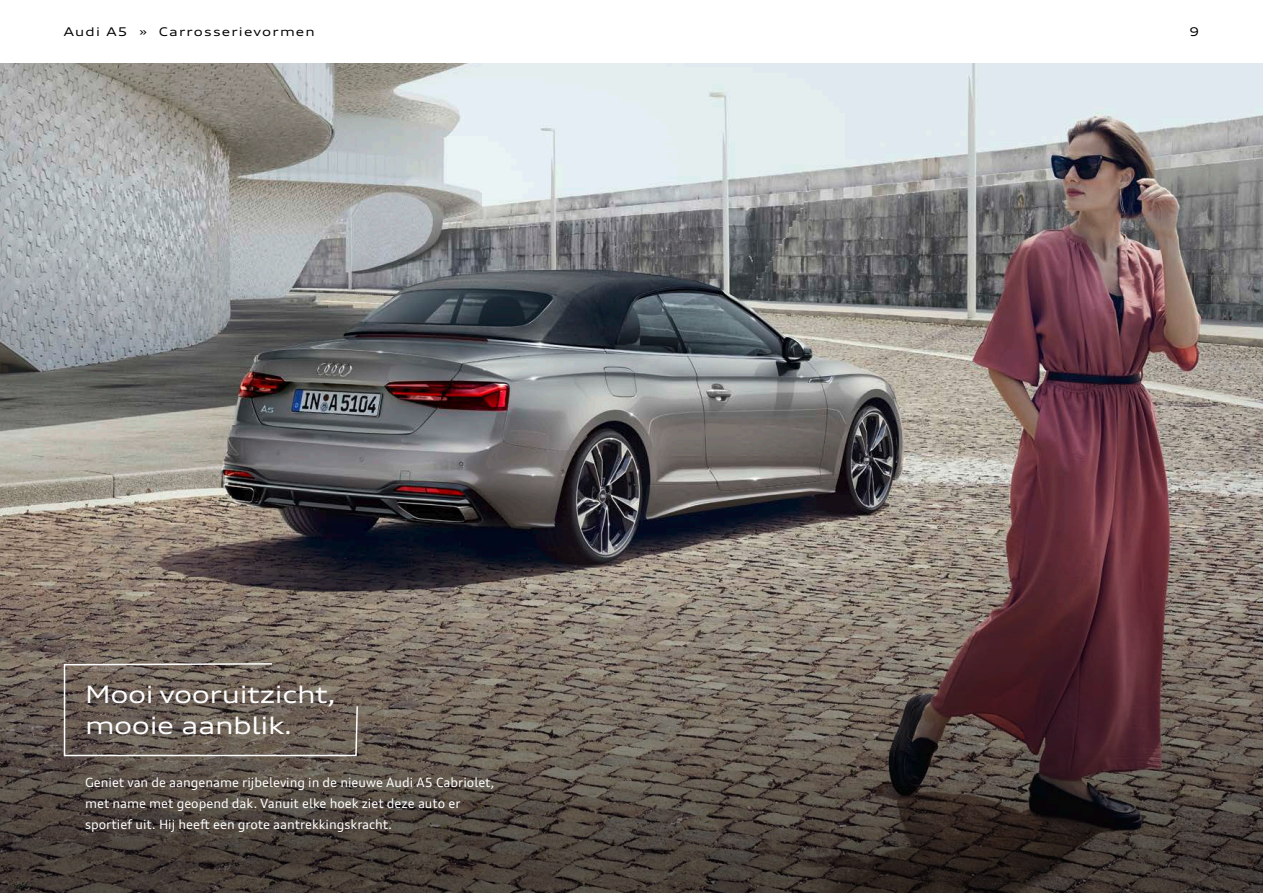
<style>
.page{position:relative;width:1263px;height:893px;background:#fff}
.page>*{position:absolute;margin:0;border:0;box-sizing:border-box;transform-origin:0 0}
.t1{font:expanded 24px "Audi Type";letter-spacing:-.015em;color:#fff}
.t2{font:12.75px/21px "Audi Type";color:#fff}
.t3{font:expanded 12px "Audi Type";letter-spacing:.1em;color:#000}
</style>
<div class="page">
<img style="left:0;top:63px;width:1263px;height:444px">
<svg style="left:0;top:507px;width:1263px;height:386px;background:#5e514c"></svg>
<svg style="left:63px;top:662px;width:296px;height:95px;background:#6e635a"></svg>
<p class="t3" style="left:64px;top:25px;width:253px">Audi A5 » Carrosserievormen</p>
<p class="t3" style="left:1189px;top:25px;width:11px">9</p>
<p class="t1" style="left:85px;top:679px;width:252px">Mooi vooruitzicht,</p>
<p class="t1" style="left:85px;top:710px;width:209px">mooie aanblik.</p>
<p class="t2" style="left:85px;top:772px;width:411px">Geniet van de aangename rijbeleving in de nieuwe Audi A5 Cabriolet, met name met geopend dak. Vanuit elke hoek ziet deze auto er sportief uit. Hij heeft een grote aantrekkingskracht.</p>
</div>
